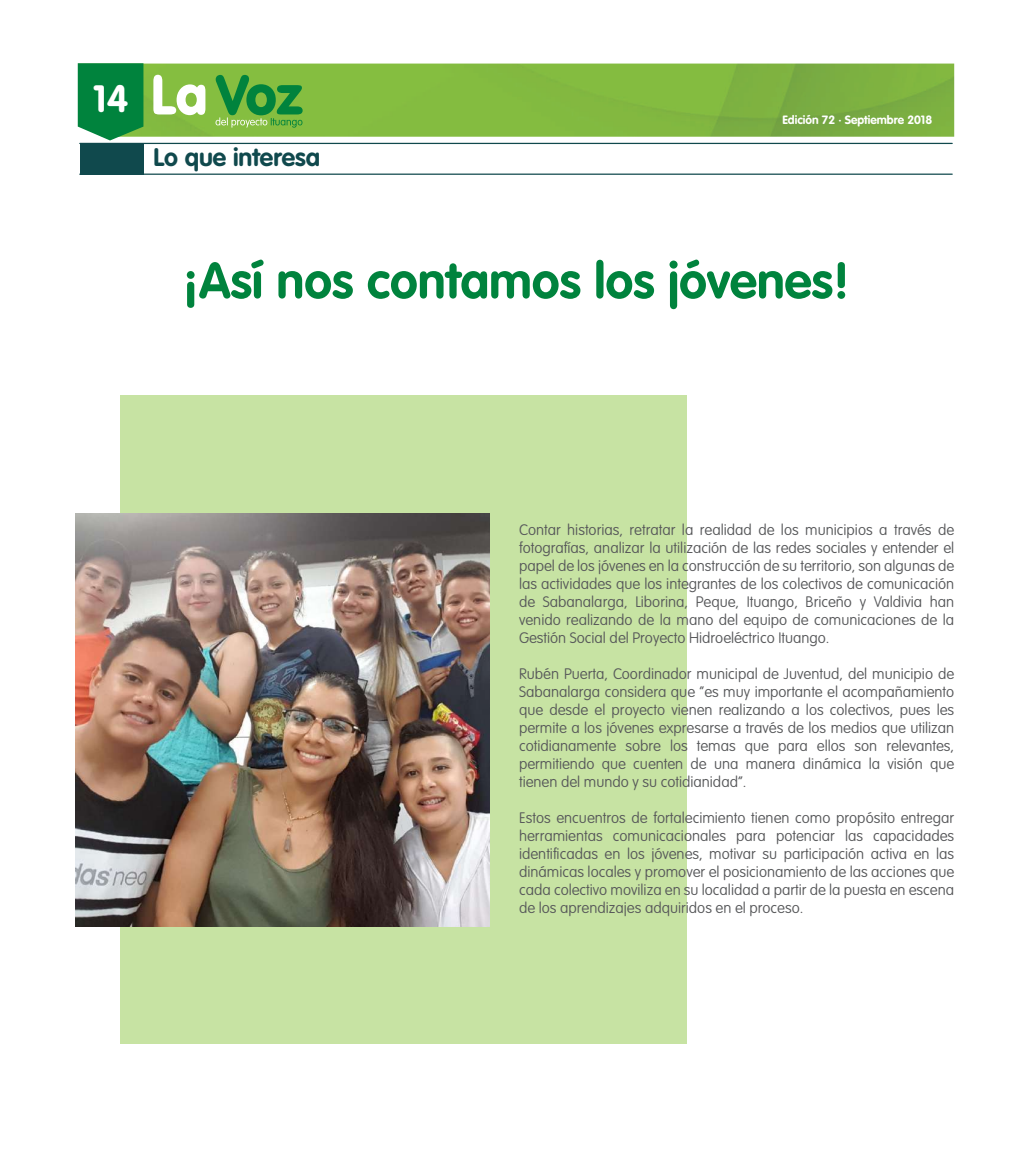
<style>
.page{position:relative;width:1032px;height:1156px;background:#fff}
.page>*{position:absolute;margin:0;border:0;box-sizing:border-box;transform-origin:0 0}
.t1{font:700 50px "VAG Rounded";color:#00833d}
.t2{font:700 37.5px "VAG Rounded";color:#fff}
.t3{font:700 25px "VAG Rounded";color:#10494d}
.t4{font:100 15px/18px "VAG Rounded";color:#57585a;text-align:justify}
.t5{font:700 11.88px "VAG Rounded";color:#fff}
</style>
<div class="page">
<img style="left:143px;top:64px;width:810px;height:73px">
<svg style="left:78px;top:63px;width:65px;height:77px;background:#138c48"></svg>
<hr style="left:80px;top:173px;width:871px;height:2px;background:#10494d">
<hr style="left:80px;top:143px;width:871px;height:1px;background:#10494d">
<div style="left:80px;top:143px;width:63px;height:31px;background:#10494d"></div>
<svg style="left:153px;top:75px;width:52px;height:40px"></svg>
<svg style="left:215px;top:75px;width:87px;height:53px;background:#54a843"></svg>
<div style="left:120px;top:395px;width:566px;height:648px;background:#c7e3a3"></div>
<img style="left:76px;top:513px;width:413px;height:413px">
<h2 class="t2" style="left:93px;top:77px;width:37px">14</h2>
<h3 class="t3" style="left:153px;top:143px;width:168px">Lo que interesa</h3>
<p class="t5" style="left:782px;top:113px;width:151px">Edición 72 · Septiembre 2018</p>
<h1 class="t1" style="left:182px;top:251px;width:668px">¡Así nos contamos los jóvenes!</h1>
<p class="t4" style="left:519px;top:521px;width:436px">Contar historias, retratar la realidad de los municipios a través de fotografías, analizar la utilización de las redes sociales y entender el papel de los jóvenes en la construcción de su territorio, son algunas de las actividades que los integrantes de los colectivos de comunicación de Sabanalarga, Liborina, Peque, Ituango, Briceño y Valdivia han venido realizando de la mano del equipo de comunicaciones de la Gestión Social del Proyecto Hidroeléctrico Ituango.</p>
<p class="t4" style="left:519px;top:665px;width:436px">Rubén Puerta, Coordinador municipal de Juventud, del municipio de Sabanalarga considera que “es muy importante el acompañamiento que desde el proyecto vienen realizando a los colectivos, pues les permite a los jóvenes expresarse a través de los medios que utilizan cotidianamente sobre los temas que para ellos son relevantes, permitiendo que cuenten de una manera dinámica la visión que tienen del mundo y su cotidianidad”.</p>
<p class="t4" style="left:519px;top:809px;width:436px">Estos encuentros de fortalecimiento tienen como propósito entregar herramientas comunicacionales para potenciar las capacidades identificadas en los jóvenes, motivar su participación activa en las dinámicas locales y promover el posicionamiento de las acciones que cada colectivo moviliza en su localidad a partir de la puesta en escena de los aprendizajes adquiridos en el proceso.</p>
</div>
